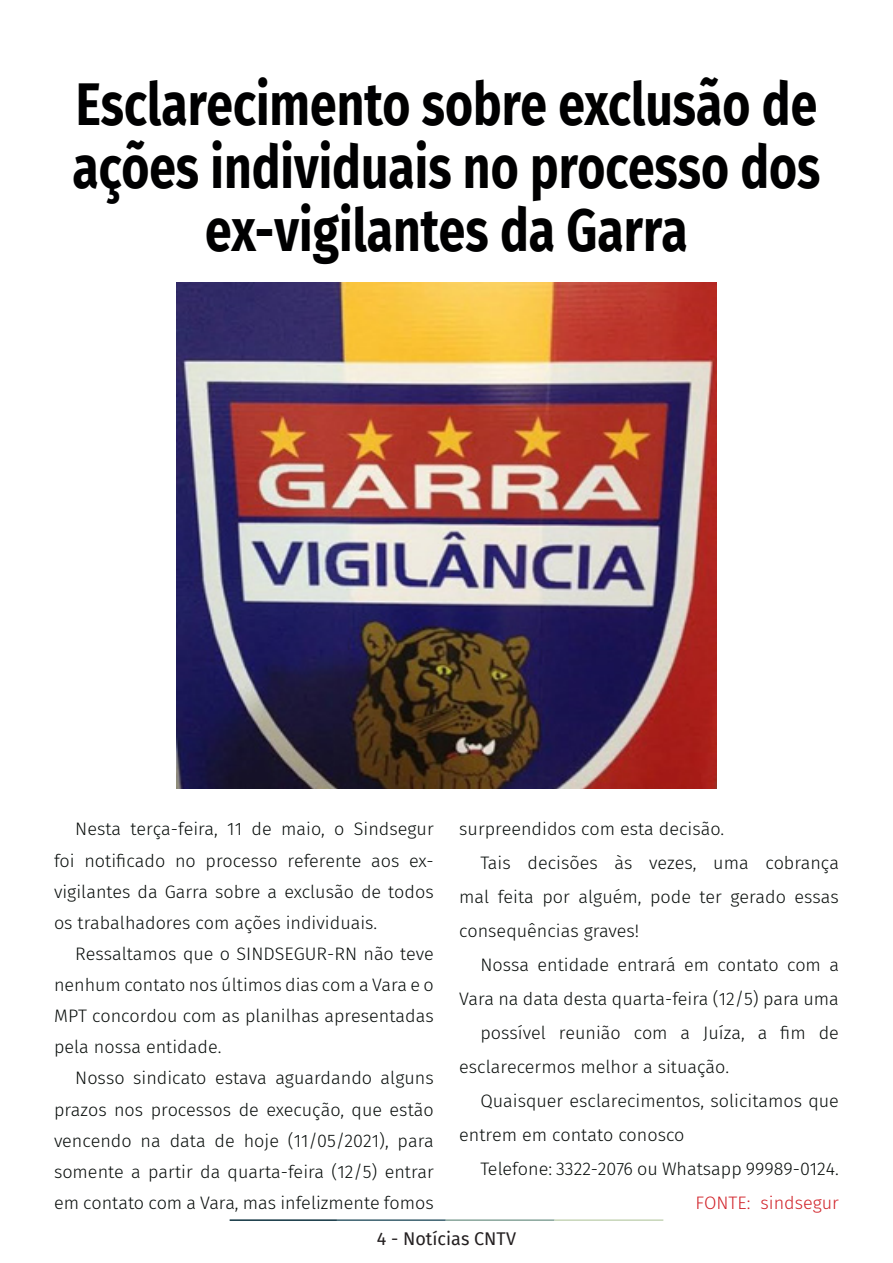
<style>
.page{position:relative;width:893px;height:1263px;background:#fff}
.page>*{position:absolute;margin:0;border:0;box-sizing:border-box;transform-origin:0 0}
.t1{font:700 60px/63px "Fira Sans";color:#000001;text-align:center;scale:.8 1}
.t2{font:300 18px/31.2px "Fira Sans";color:#080d0b;text-align:justify}
.t3{font:300 18px "Fira Sans";color:#d1232a}
.t4{font:18px "Fira Sans";color:#231f20}
</style>
<div class="page">
<hr style="left:230px;top:1219px;width:107px;height:2px;background:#0e323f">
<hr style="left:337px;top:1219px;width:109px;height:2px;background:#3a5f6d">
<hr style="left:446px;top:1219px;width:109px;height:2px;background:#87a59a">
<hr style="left:555px;top:1219px;width:108px;height:2px;background:#c6d5b7">
<img style="left:176px;top:283px;width:540px;height:506px">
<p class="t1" style="left:73px;top:68px;width:936px">Esclarecimento sobre exclusão de ações individuais no processo dos ex-vigilantes da Garra</p>
<p class="t2" style="left:54px;top:813px;width:381px;text-indent:21px">Nesta terça-feira, 11 de maio, o Sindsegur foi notificado no processo referente aos ex&shy;vigilantes da Garra sobre a exclusão de todos os trabalhadores com ações individuais.</p>
<p class="t2" style="left:54px;top:938px;width:381px;text-indent:21px">Ressaltamos que o SINDSEGUR-RN não teve nenhum contato nos últimos dias com a Vara e o MPT concordou com as planilhas apresentadas pela nossa entidade.</p>
<p class="t2" style="left:54px;top:1062px;width:381px;text-indent:21px">Nosso sindicato estava aguardando alguns prazos nos processos de execução, que estão vencendo na data de hoje (11/05/2021), para somente a partir da quarta-feira (12/5) entrar em contato com a Vara, mas infelizmente fomos</p>
<p class="t2" style="left:459px;top:813px;width:267px">surpreendidos com esta decisão.</p>
<p class="t2" style="left:459px;top:846px;width:381px;line-height:33.9px;text-indent:21px">Tais decisões às vezes, uma cobrança mal feita por alguém, pode ter gerado essas consequências graves!</p>
<p class="t2" style="left:459px;top:948px;width:381px;line-height:33.9px;text-align:right">Nossa entidade entrará em contato com a<br>Vara na data desta quarta-feira (12/5) para uma</p>
<p class="t2" style="left:459px;top:1016px;width:381px;line-height:33.9px;text-indent:21px">possível reunião com a Juíza, a fim de esclarecermos melhor a situação.</p>
<p class="t2" style="left:459px;top:1084px;width:381px;line-height:33.9px;text-indent:21px">Quaisquer esclarecimentos, solicitamos que entrem em contato conosco</p>
<p class="t2" style="left:480px;top:1153px;width:360px">Telefone: 3322-2076 ou Whatsapp 99989-0124.</p>
<p class="t3" style="left:695px;top:1190px;width:145px">FONTE: sindsegur</p>
<p class="t4" style="left:377px;top:1225px;width:141px">4 - Notícias CNTV</p>
</div>
